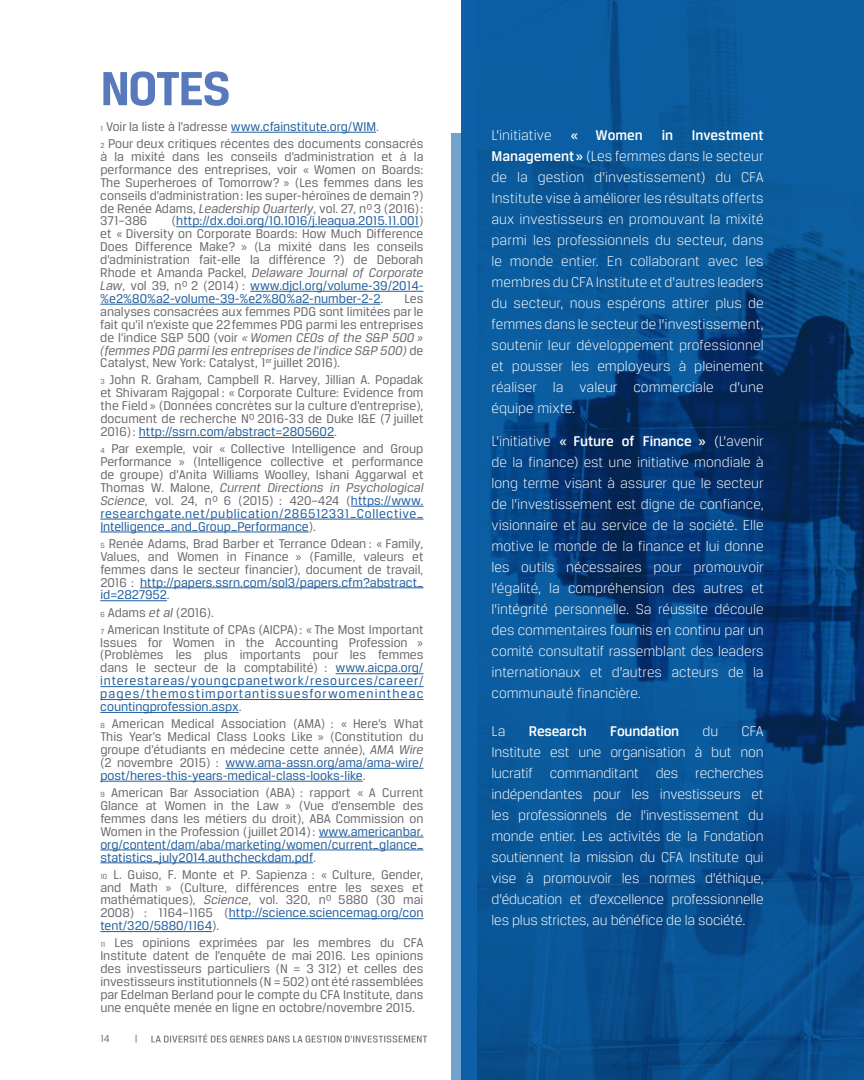
<style>
.page{position:relative;width:864px;height:1080px;background:#fff}
.page>*{position:absolute;margin:0;border:0;box-sizing:border-box;transform-origin:0 0}
.t1{font:700 51px "CFA Breuer Text";color:#587abc}
.t2{font:300 15px/21px "CFA Breuer Text";letter-spacing:-.005em;color:#fff;text-align:justify}
.t3{font:500 15px "CFA Breuer Text";letter-spacing:-.01em;color:#fff}
.t4{font:13.5px/12.9px "CFA Breuer Text";color:#6a696e;text-align:justify}
.t5{font:13.5px/12.9px "CFA Breuer Text";letter-spacing:.065em;color:#215e9e;text-align:justify}
.t6{font:10.5px "CFA Breuer Text";color:#6d6e71}
.s1{font-size:7.8px}
.s2{color:#215e9e}
.s3{font-style:italic}
.s4{color:#6a696e}
.s5{font-weight:500}
</style>
<div class="page">
<svg style="left:151px;top:1034px;width:276px;height:9px"></svg>
<hr style="left:231px;top:132px;width:145px;height:1px;background:#215e9e">
<hr style="left:176px;top:226px;width:243px;height:1px;background:#215e9e">
<hr style="left:250px;top:291px;width:173px;height:1px;background:#215e9e">
<hr style="left:100px;top:304px;width:281px;height:1px;background:#215e9e">
<hr style="left:139px;top:437px;width:195px;height:1px;background:#215e9e">
<hr style="left:351px;top:506px;width:72px;height:1px;background:#215e9e">
<hr style="left:100px;top:519px;width:323px;height:1px;background:#215e9e">
<hr style="left:100px;top:532px;width:209px;height:1px;background:#215e9e">
<hr style="left:140px;top:587px;width:283px;height:1px;background:#215e9e">
<hr style="left:100px;top:600px;width:67px;height:1px;background:#215e9e">
<hr style="left:336px;top:673px;width:87px;height:1px;background:#215e9e">
<hr style="left:100px;top:686px;width:323px;height:1px;background:#215e9e">
<hr style="left:100px;top:699px;width:323px;height:1px;background:#215e9e">
<hr style="left:100px;top:712px;width:139px;height:1px;background:#215e9e">
<hr style="left:225px;top:768px;width:198px;height:1px;background:#215e9e">
<hr style="left:100px;top:781px;width:263px;height:1px;background:#215e9e">
<hr style="left:319px;top:837px;width:104px;height:1px;background:#215e9e">
<hr style="left:100px;top:850px;width:323px;height:1px;background:#215e9e">
<hr style="left:100px;top:863px;width:213px;height:1px;background:#215e9e">
<hr style="left:229px;top:918px;width:194px;height:1px;background:#215e9e">
<hr style="left:100px;top:931px;width:112px;height:1px;background:#215e9e">
<div style="left:461px;top:0;width:403px;height:1080px;background:#0d60a8"></div>
<img style="left:477px;top:0;width:387px;height:1079px">
<div style="left:451px;top:133px;width:10px;height:947px;background:#71a2cc"></div>
<h1 class="t1" style="left:100px;top:60px;width:54px">NOTES</h1>
<p class="t4" style="left:100px;top:118px;width:325px;line-height:17.1px"><span class="s1">1</span> Voir la liste à l’adresse <span class="s2">www.cfainstitute.org/WIM</span>.<br><span class="s1">2</span> Pour deux critiques récentes des documents consacrés</p>
<p class="t4" style="left:100px;top:150px;width:325px">à la mixité dans les conseils d’administration et à la performance des entreprises, voir « Women on Boards:<br>The Superheroes of Tomorrow? » (Les femmes dans les conseils d’administration : les super-héroïnes de demain ?) de Renée Adams, <span class="s3">Leadership Quarterly</span>, vol. 27, nº 3 (2016) :<br>371–386</p>
<p class="t4" style="left:100px;top:214px;width:325px;text-indent:72px">(<span class="s2">http://dx.doi.org/10.1016/j.leaqua.2015.11.001</span>) et « Diversity on Corporate Boards: How Much Difference Does Difference Make? » (La mixité dans les conseils d’administration fait-elle la différence ?) de Deborah Rhode et Amanda Packel, <span class="s3">Delaware Journal of Corporate Law</span>, vol 39, nº 2 (2014) : <span class="s2">www.djcl.org/volume-39/2014- %e2%80%a2-volume-39-%e2%80%a2-number-2-2</span>.</p>
<p class="t4" style="left:100px;top:292px;width:325px;text-indent:304px">Les analyses consacrées aux femmes PDG sont limitées par le fait qu’il n’existe que 22 femmes PDG parmi les entreprises de l’indice S&amp;P 500 (voir <span class="s3">« Women CEOs of the S&amp;P 500 » (femmes PDG parmi les entreprises de l’indice S&amp;P 500)</span> de Catalyst, New York: Catalyst, 1<sup>er</sup> juillet 2016).</p>
<p class="t4" style="left:100px;top:373px;width:325px"><span class="s1">3</span> John R. Graham, Campbell R. Harvey, Jillian A. Popadak et Shivaram Rajgopal : « Corporate Culture: Evidence from the Field » (Données concrètes sur la culture d’entreprise), document de recherche Nº 2016-33 de Duke I&amp;E (7 juillet 2016) : <span class="s2">http://ssrn.com/abstract=2805602</span>.</p>
<p class="t4" style="left:100px;top:442px;width:325px"><span class="s1">4</span> Par exemple, voir « Collective Intelligence and Group Performance » (Intelligence collective et performance de groupe) d’Anita Williams Woolley, Ishani Aggarwal et Thomas W. Malone, <span class="s3">Current Directions in Psychological Science</span>, vol. 24, nº 6 (2015) : 420–424 (<span class="s2">https://www. researchgate.net/publication/286512331_Collective_ Intelligence_and_Group_Performance</span>).</p>
<p class="t4" style="left:100px;top:537px;width:325px"><span class="s1">5</span> Renée Adams, Brad Barber et Terrance Odean : « Family, Values, and Women in Finance » (Famille, valeurs et femmes dans le secteur financier), document de travail, 2016 : <span class="s2">http://papers.ssrn.com/sol3/papers.cfm?abstract_ id=2827952</span>.</p>
<p class="t4" style="left:100px;top:603px;width:325px;line-height:17.1px"><span class="s1">6</span> Adams <span class="s3">et al</span> (2016).<br><span class="s1">7</span> American Institute of CPAs (AICPA) : « The Most Important</p>
<p class="t5" style="left:100px;top:636px;width:325px"><span class="s4">Issues for Women in the Accounting Profession » (Problèmes les plus importants pour les femmes dans le secteur de la comptabilité) :</span> www.aicpa.org/ interestareas/youngcpanetwork/resources/career/ pages/themostimportantissuesforwomenintheac countingprofession.aspx<span class="s4">.</span></p>
<p class="t4" style="left:100px;top:717px;width:325px"><span class="s1">8</span> American Medical Association (AMA) : « Here’s What This Year’s Medical Class Looks Like » (Constitution du groupe d’étudiants en médecine cette année), <span class="s3">AMA Wire </span>(2 novembre 2015) : <span class="s2">www.ama-assn.org/ama/ama-wire/ post/heres-this-years-medical-class-looks-like</span>.</p>
<p class="t4" style="left:100px;top:786px;width:325px"><span class="s1">9</span> American Bar Association (ABA) : rapport « A Current Glance at Women in the Law » (Vue d’ensemble des femmes dans les métiers du droit), ABA Commission on Women in the Profession (juillet 2014) : <span class="s2">www.americanbar. org/content/dam/aba/marketing/women/current_glance_ statistics_july2014.authcheckdam.pdf</span>.</p>
<p class="t4" style="left:100px;top:868px;width:325px"><span class="s1">10</span> L. Guiso, F. Monte et P. Sapienza : « Culture, Gender, and Math » (Culture, différences entre les sexes et mathématiques), <span class="s3">Science</span>, vol. 320, nº 5880 (30 mai 2008) : 1164–1165 (<span class="s2">http://science.sciencemag.org/con tent/320/5880/1164</span>).</p>
<p class="t4" style="left:100px;top:936px;width:325px"><span class="s1">11</span> Les opinions exprimées par les membres du CFA Institute datent de l’enquête de mai 2016. Les opinions des investisseurs particuliers (N = 3 312) et celles des investisseurs institutionnels (N = 502) ont été rassemblées par Edelman Berland pour le compte du CFA Institute, dans une enquête menée en ligne en octobre/novembre 2015.</p>
<p class="t6" style="left:100px;top:1033px;width:11px">14</p>
<p class="t2" style="left:492px;top:125px;width:62px">L’initiative</p>
<p class="t3" style="left:571px;top:127px;width:74px">« Women</p>
<p class="t3" style="left:662px;top:127px;width:13px">in</p>
<p class="t2" style="left:492px;top:125px;width:274px;text-indent:200px"><span class="s5">Investment Management »</span> (Les femmes dans le secteur de la gestion d’investissement) du CFA Institute vise à améliorer les résultats offerts aux investisseurs en promouvant la mixité parmi les professionnels du secteur, dans le monde entier. En collaborant avec les membres du CFA Institute et d’autres leaders du secteur, nous espérons attirer plus de femmes dans le secteur de l’investissement, soutenir leur développement professionnel et pousser les employeurs à pleinement réaliser la valeur commerciale d’une équipe mixte.</p>
<p class="t2" style="left:492px;top:431px;width:274px">L’initiative <span class="s5">« Future of Finance »</span> (L’avenir de la finance) est une initiative mondiale à long terme visant à assurer que le secteur de l’investissement est digne de confiance, visionnaire et au service de la société. Elle motive le monde de la finance et lui donne les outils nécessaires pour promouvoir l’égalité, la compréhension des autres et l’intégrité personnelle. Sa réussite découle des commentaires fournis en continu par un comité consultatif rassemblant des leaders internationaux et d’autres acteurs de la communauté financière.</p>
<p class="t2" style="left:492px;top:720px;width:16px">La</p>
<p class="t3" style="left:529px;top:722px;width:60px">Research</p>
<p class="t3" style="left:610px;top:722px;width:70px">Foundation</p>
<p class="t2" style="left:703px;top:720px;width:17px">du</p>
<p class="t2" style="left:491px;top:720px;width:274px;text-indent:250px">CFA Institute est une organisation à but non lucratif commanditant des recherches indépendantes pour les investisseurs et les professionnels de l’investissement du monde entier. Les activités de la Fondation soutiennent la mission du CFA Institute qui vise à promouvoir les normes d’éthique, d’éducation et d’excellence professionnelle les plus strictes, au bénéfice de la société.</p>
</div>
